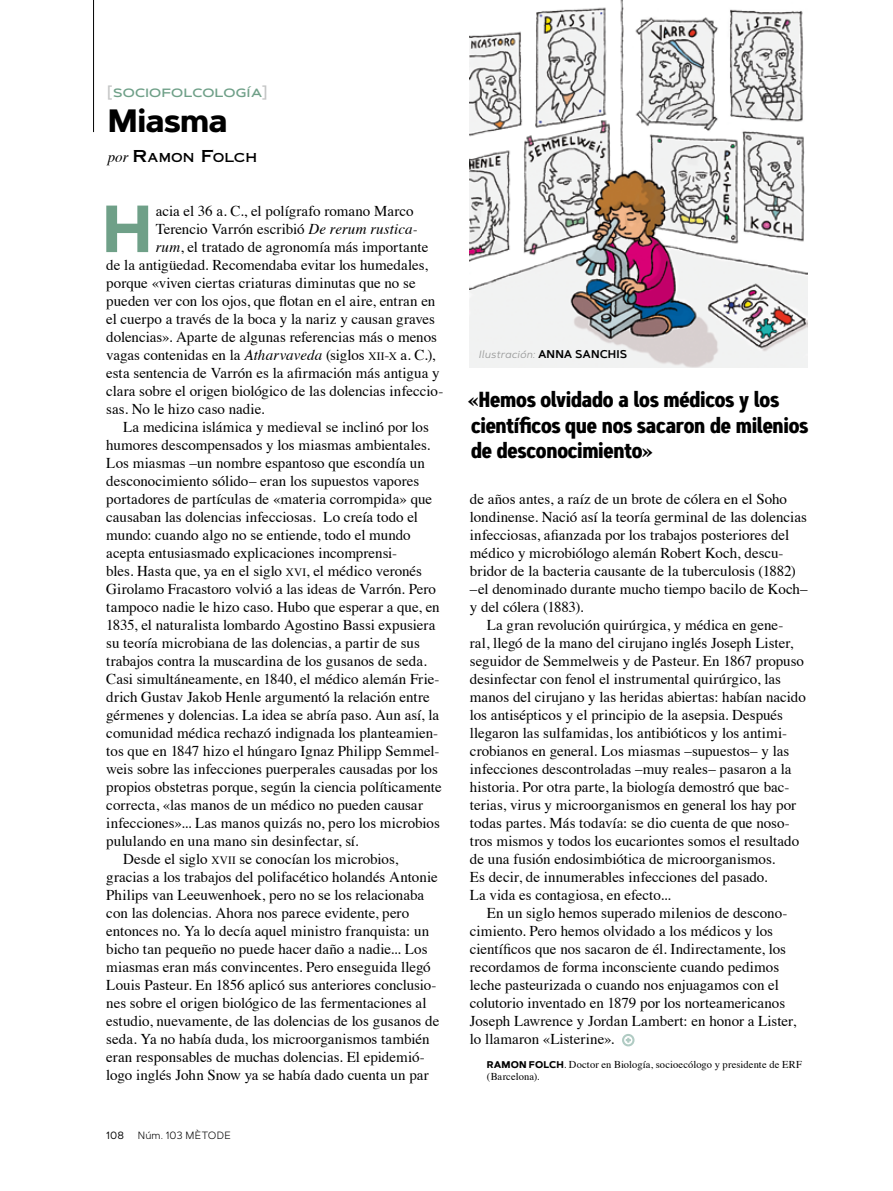
<style>
.page{position:relative;width:893px;height:1191px;background:#fff}
.page>*{position:absolute;margin:0;border:0;box-sizing:border-box;transform-origin:0 0}
.t1{font:700 66.45px "Artegra Sans";color:#6fa088}
.t2{font:700 32.25px "Artegra Sans";letter-spacing:-.025em;color:#000}
.t3{font:700 21.75px/25.5px "Artegra Sans Cn";letter-spacing:-.015em;color:#000}
.t4{font:500 16.5px "Artegra Sans";color:#c5c6c6}
.t5{font:15px "Times";color:#000}
.t6{font:12.3px "Copperplate Thirty One AB";color:#000}
.t7{font:600 12px "Artegra Sans Ex";color:#6fa088}
.t8{font:10.5px/12px "Times";letter-spacing:.01em;color:#000}
.t9{font:italic 10.5px "Artegra Sans";letter-spacing:.015em;color:#9c9d9d}
.t10{font:300 10.5px "Artegra Sans";letter-spacing:.015em;color:#000}
.t11{font:10.5px "Artegra Sans";color:#000}
.s1{font-family:"Artegra Sans";font-weight:500;font-size:16.5px;color:#c5c6c6}
.s2{font-family:"Times";font-style:italic;font-size:15px}
.s3{font-size:16.5px}
.s4{font-style:italic}
.s5{font-size:11.25px}
.s6{font-style:inherit}
.s7{font-weight:600;font-style:normal;font-size:11.25px;color:#000}
.s8{font-family:"Times"}
.s9{font-family:"Artegra Sans";font-weight:700;font-size:9.75px}
</style>
<div class="page">
<div style="left:622px;top:1033px;width:13px;height:13px;border:2px solid #b0cbc3;border-radius:50%"></div>
<svg style="left:626px;top:1037px;width:5px;height:5px"></svg>
<hr style="left:93px;top:0;width:1px;height:132px;background:#000">
<img style="left:470px;top:0;width:338px;height:368px">
<p class="t7" style="left:107px;top:84px;width:27px"><span class="s1">[</span>SOCIOFOLCOLOGÍA</p>
<p class="t4" style="left:261px;top:80px;width:8px">]</p>
<h2 class="t2" style="left:108px;top:97px;width:121px">Miasma</h2>
<p class="t6" style="left:108px;top:150px;width:151px"><span class="s2">por</span> <span class="s3">R</span>AMON <span class="s3">F</span>OLCH</p>
<h1 class="t1" style="left:102px;top:180px;width:52px">H</h1>
<p class="t5" style="left:156px;top:197px;width:259px">acia el 36 a. C., el polígrafo romano Marco</p>
<p class="t5" style="left:156px;top:215px;width:264px">Terencio Varrón escribió <span class="s4">De rerum rustica-</span></p>
<p class="t5" style="left:156px;top:233px;width:274px"><span class="s4">rum</span>, el tratado de agronomía más importante</p>
<p class="t5" style="left:106px;top:251px;width:323px">de la antigüedad. Recomendaba evitar los humedales,</p>
<p class="t5" style="left:106px;top:269px;width:311px">porque «viven ciertas criaturas diminutas que no se</p>
<p class="t5" style="left:106px;top:287px;width:331px">pueden ver con los ojos, que flotan en el aire, entran en</p>
<p class="t5" style="left:106px;top:305px;width:330px">el cuerpo a través de la boca y la nariz y causan graves</p>
<p class="t5" style="left:106px;top:323px;width:332px">dolencias». Aparte de algunas referencias más o menos</p>
<p class="t5" style="left:106px;top:341px;width:331px">vagas contenidas en la <span class="s4">Atharvaveda</span> (siglos <span class="s5">XII</span><span class="s6">-</span><span class="s5">X</span> a. C.),</p>
<p class="t5" style="left:106px;top:359px;width:335px">esta sentencia de Varrón es la afirmación más antigua y</p>
<p class="t5" style="left:106px;top:377px;width:339px">clara sobre el origen biológico de las dolencias infeccio-</p>
<p class="t5" style="left:106px;top:395px;width:160px">sas. No le hizo caso nadie.</p>
<p class="t5" style="left:123px;top:413px;width:307px">La medicina islámica y medieval se inclinó por los</p>
<p class="t5" style="left:106px;top:431px;width:325px">humores descompensados y los miasmas ambientales.</p>
<p class="t5" style="left:106px;top:449px;width:320px">Los miasmas –un nombre espantoso que escondía un</p>
<p class="t5" style="left:106px;top:467px;width:314px">desconocimiento sólido– eran los supuestos vapores</p>
<p class="t5" style="left:106px;top:485px;width:327px">portadores de partículas de «materia corrompida» que</p>
<p class="t5" style="left:106px;top:503px;width:313px">causaban las dolencias infecciosas. Lo creía todo el</p>
<p class="t5" style="left:106px;top:521px;width:306px">mundo: cuando algo no se entiende, todo el mundo</p>
<p class="t5" style="left:106px;top:539px;width:292px">acepta entusiasmado explicaciones incomprensi-</p>
<p class="t5" style="left:106px;top:557px;width:317px">bles. Hasta que, ya en el siglo <span class="s5">XVI</span>, el médico veronés</p>
<p class="t5" style="left:106px;top:575px;width:331px">Girolamo Fracastoro volvió a las ideas de Varrón. Pero</p>
<p class="t5" style="left:106px;top:593px;width:335px">tampoco nadie le hizo caso. Hubo que esperar a que, en</p>
<p class="t5" style="left:106px;top:611px;width:330px">1835, el naturalista lombardo Agostino Bassi expusiera</p>
<p class="t5" style="left:106px;top:629px;width:315px">su teoría microbiana de las dolencias, a partir de sus</p>
<p class="t5" style="left:106px;top:647px;width:322px">trabajos contra la muscardina de los gusanos de seda.</p>
<p class="t5" style="left:106px;top:665px;width:335px">Casi simultáneamente, en 1840, el médico alemán Frie-</p>
<p class="t5" style="left:106px;top:683px;width:325px">drich Gustav Jakob Henle argumentó la relación entre</p>
<p class="t5" style="left:106px;top:701px;width:334px">gérmenes y dolencias. La idea se abría paso. Aun así, la</p>
<p class="t5" style="left:106px;top:719px;width:333px">comunidad médica rechazó indignada los planteamien-</p>
<p class="t5" style="left:106px;top:737px;width:335px">tos que en 1847 hizo el húngaro Ignaz Philipp Semmel-</p>
<p class="t5" style="left:106px;top:755px;width:333px">weis sobre las infecciones puerperales causadas por los</p>
<p class="t5" style="left:106px;top:773px;width:337px">propios obstetras porque, según la ciencia políticamente</p>
<p class="t5" style="left:106px;top:791px;width:318px">correcta, «las manos de un médico no pueden causar</p>
<p class="t5" style="left:106px;top:809px;width:335px">infecciones»... Las manos quizás no, pero los microbios</p>
<p class="t5" style="left:106px;top:827px;width:254px">pululando en una mano sin desinfectar, sí.</p>
<p class="t5" style="left:123px;top:845px;width:276px">Desde el siglo <span class="s5">XVII</span> se conocían los microbios,</p>
<p class="t5" style="left:106px;top:863px;width:333px">gracias a los trabajos del polifacético holandés Antonie</p>
<p class="t5" style="left:106px;top:881px;width:319px">Philips van Leeuwenhoek, pero no se los relacionaba</p>
<p class="t5" style="left:106px;top:899px;width:304px">con las dolencias. Ahora nos parece evidente, pero</p>
<p class="t5" style="left:106px;top:917px;width:325px">entonces no. Ya lo decía aquel ministro franquista: un</p>
<p class="t5" style="left:106px;top:935px;width:323px">bicho tan pequeño no puede hacer daño a nadie... Los</p>
<p class="t5" style="left:106px;top:953px;width:326px">miasmas eran más convincentes. Pero enseguida llegó</p>
<p class="t5" style="left:106px;top:971px;width:332px">Louis Pasteur. En 1856 aplicó sus anteriores conclusio-</p>
<p class="t5" style="left:106px;top:989px;width:322px">nes sobre el origen biológico de las fermentaciones al</p>
<p class="t5" style="left:106px;top:1007px;width:335px">estudio, nuevamente, de las dolencias de los gusanos de</p>
<p class="t5" style="left:106px;top:1025px;width:325px">seda. Ya no había duda, los microorganismos también</p>
<p class="t5" style="left:106px;top:1043px;width:320px">eran responsables de muchas dolencias. El epidemió-</p>
<p class="t5" style="left:106px;top:1061px;width:324px">logo inglés John Snow ya se había dado cuenta un par</p>
<p class="t11" style="left:106px;top:1127px;width:19px">108</p>
<p class="t10" style="left:138px;top:1128px;width:95px">Núm. 103 MÈTODE</p>
<p class="t9" style="left:479px;top:347px;width:150px">Ilustración: <span class="s7">ANNA SANCHIS</span></p>
<h3 class="t3" style="left:468px;top:387px;width:342px"><span class="s8">«</span>Hemos olvidado a los médicos y los científicos que nos sacaron de milenios de desconocimiento<span class="s8">»</span></h3>
<p class="t5" style="left:470px;top:485px;width:319px">de años antes, a raíz de un brote de cólera en el Soho</p>
<p class="t5" style="left:470px;top:503px;width:339px">londinense. Nació así la teoría germinal de las dolencias</p>
<p class="t5" style="left:470px;top:521px;width:321px">infecciosas, afianzada por los trabajos posteriores del</p>
<p class="t5" style="left:470px;top:539px;width:315px">médico y microbiólogo alemán Robert Koch, descu-</p>
<p class="t5" style="left:470px;top:557px;width:328px">bridor de la bacteria causante de la tuberculosis (1882)</p>
<p class="t5" style="left:470px;top:575px;width:339px">–el denominado durante mucho tiempo bacilo de Koch–</p>
<p class="t5" style="left:470px;top:593px;width:115px">y del cólera (1883).</p>
<p class="t5" style="left:487px;top:611px;width:298px">La gran revolución quirúrgica, y médica en gene-</p>
<p class="t5" style="left:470px;top:629px;width:325px">ral, llegó de la mano del cirujano inglés Joseph Lister,</p>
<p class="t5" style="left:470px;top:647px;width:336px">seguidor de Semmelweis y de Pasteur. En 1867 propuso</p>
<p class="t5" style="left:470px;top:665px;width:313px">desinfectar con fenol el instrumental quirúrgico, las</p>
<p class="t5" style="left:470px;top:683px;width:338px">manos del cirujano y las heridas abiertas: habían nacido</p>
<p class="t5" style="left:470px;top:701px;width:315px">los antisépticos y el principio de la asepsia. Después</p>
<p class="t5" style="left:470px;top:719px;width:319px">llegaron las sulfamidas, los antibióticos y los antimi-</p>
<p class="t5" style="left:470px;top:737px;width:321px">crobianos en general. Los miasmas –supuestos– y las</p>
<p class="t5" style="left:470px;top:755px;width:323px">infecciones descontroladas –muy reales– pasaron a la</p>
<p class="t5" style="left:470px;top:773px;width:321px">historia. Por otra parte, la biología demostró que bac-</p>
<p class="t5" style="left:470px;top:791px;width:328px">terias, virus y microorganismos en general los hay por</p>
<p class="t5" style="left:470px;top:809px;width:321px">todas partes. Más todavía: se dio cuenta de que noso-</p>
<p class="t5" style="left:470px;top:827px;width:331px">tros mismos y todos los eucariontes somos el resultado</p>
<p class="t5" style="left:470px;top:845px;width:307px">de una fusión endosimbiótica de microorganismos.</p>
<p class="t5" style="left:470px;top:863px;width:299px">Es decir, de innumerables infecciones del pasado.</p>
<p class="t5" style="left:470px;top:881px;width:202px">La vida es contagiosa, en efecto...</p>
<p class="t5" style="left:487px;top:899px;width:302px">En un siglo hemos superado milenios de descono-</p>
<p class="t5" style="left:470px;top:917px;width:305px">cimiento. Pero hemos olvidado a los médicos y los</p>
<p class="t5" style="left:470px;top:935px;width:318px">científicos que nos sacaron de él. Indirectamente, los</p>
<p class="t5" style="left:470px;top:953px;width:311px">recordamos de forma inconsciente cuando pedimos</p>
<p class="t5" style="left:470px;top:971px;width:310px">leche pasteurizada o cuando nos enjuagamos con el</p>
<p class="t5" style="left:470px;top:989px;width:317px">colutorio inventado en 1879 por los norteamericanos</p>
<p class="t5" style="left:470px;top:1007px;width:328px">Joseph Lawrence y Jordan Lambert: en honor a Lister,</p>
<p class="t5" style="left:470px;top:1025px;width:146px">lo llamaron «Listerine».</p>
<p class="t8" style="left:487px;top:1057px;width:317px"><span class="s9">RAMON FOLCH</span>. Doctor en Biología, socioecólogo y presidente de ERF (Barcelona).</p>
</div>
